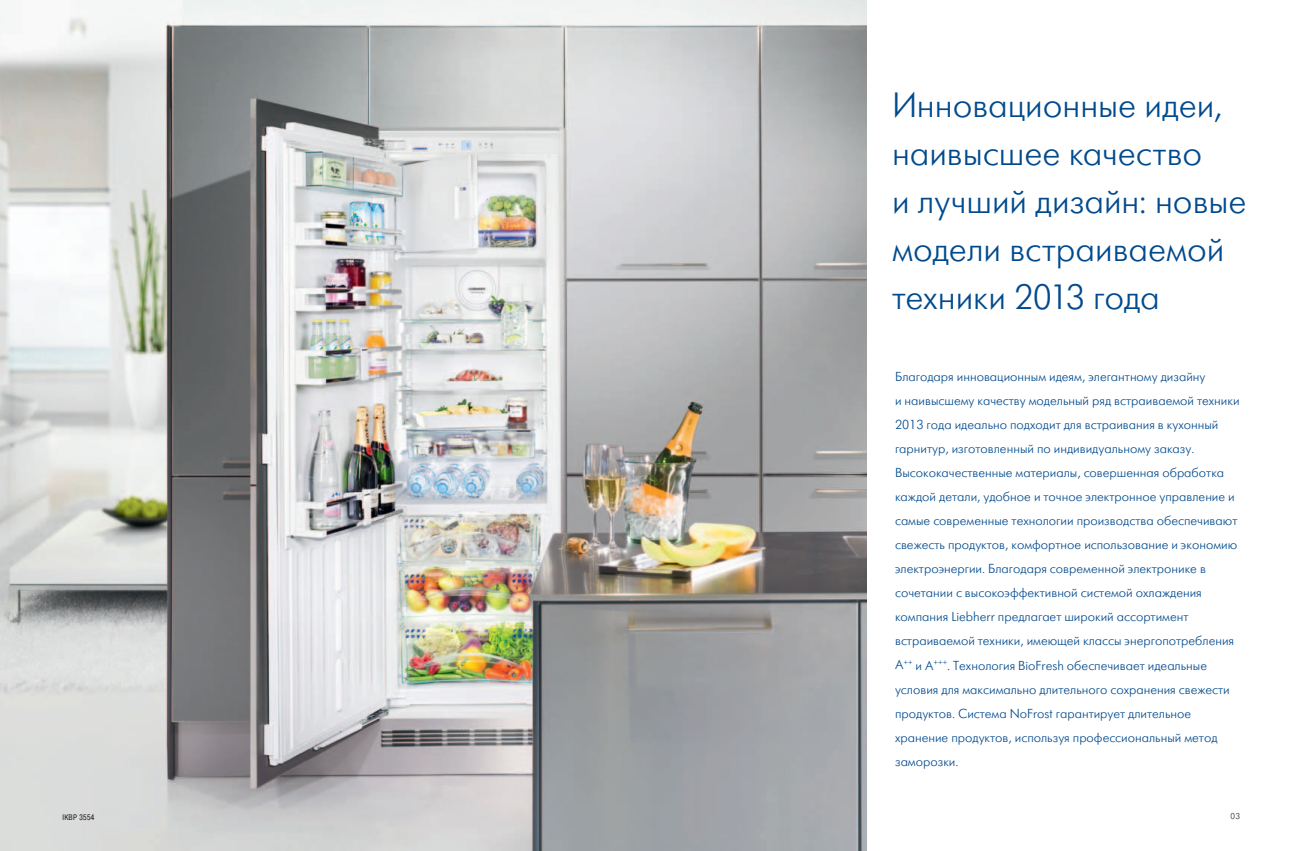
<style>
.page{position:relative;width:1304px;height:851px;background:#fff}
.page>*{position:absolute;margin:0;border:0;box-sizing:border-box;transform-origin:0 0}
.t1{font:300 35px/48px "Futuris C";letter-spacing:-.005em;color:#004a8d}
.t2{font:300 13px/24px "Futuris C";color:#004a8d}
.t3{font:300 8.5px "Futuris C";color:#231f20}
.t4{font:8px "Pragmatica Cond C";letter-spacing:.04em;color:#231f20}
</style>
<div class="page">
<img style="left:0;top:0;width:867px;height:850px">
<h1 class="t1" style="left:892px;top:82px;width:356px">Инновационные идеи, наивысшее качество<br>и лучший дизайн: новые модели встраиваемой техники 2013 года</h1>
<p class="t2" style="left:895px;top:365px;width:346px">Благодаря инновационным идеям, элегантному дизайну<br>и наивысшему качеству модельный ряд встраиваемой техники 2013 года идеально подходит для встраивания в кухонный гарнитур, изготовленный по индивидуальному заказу.<br>Высококачественные материалы, совершенная обработка каждой детали, удобное и точное электронное управление и самые современные технологии производства обеспечивают свежесть продуктов, комфортное использование и экономию электроэнергии. Благодаря современной электронике в сочетании с высокоэффективной системой охлаждения компания Liebherr предлагает широкий ассортимент встраиваемой техники, имеющей классы энергопотребления A<sup>++</sup> и A<sup>+++</sup>. Технология BioFresh обеспечивает идеальные условия для максимально длительного сохранения свежести продуктов. Система NoFrost гарантирует длительное хранение продуктов, используя профессиональный метод заморозки.</p>
<p class="t4" style="left:62px;top:812px;width:33px">IKBP 3554</p>
<p class="t3" style="left:1230px;top:811px;width:11px">03</p>
</div>
